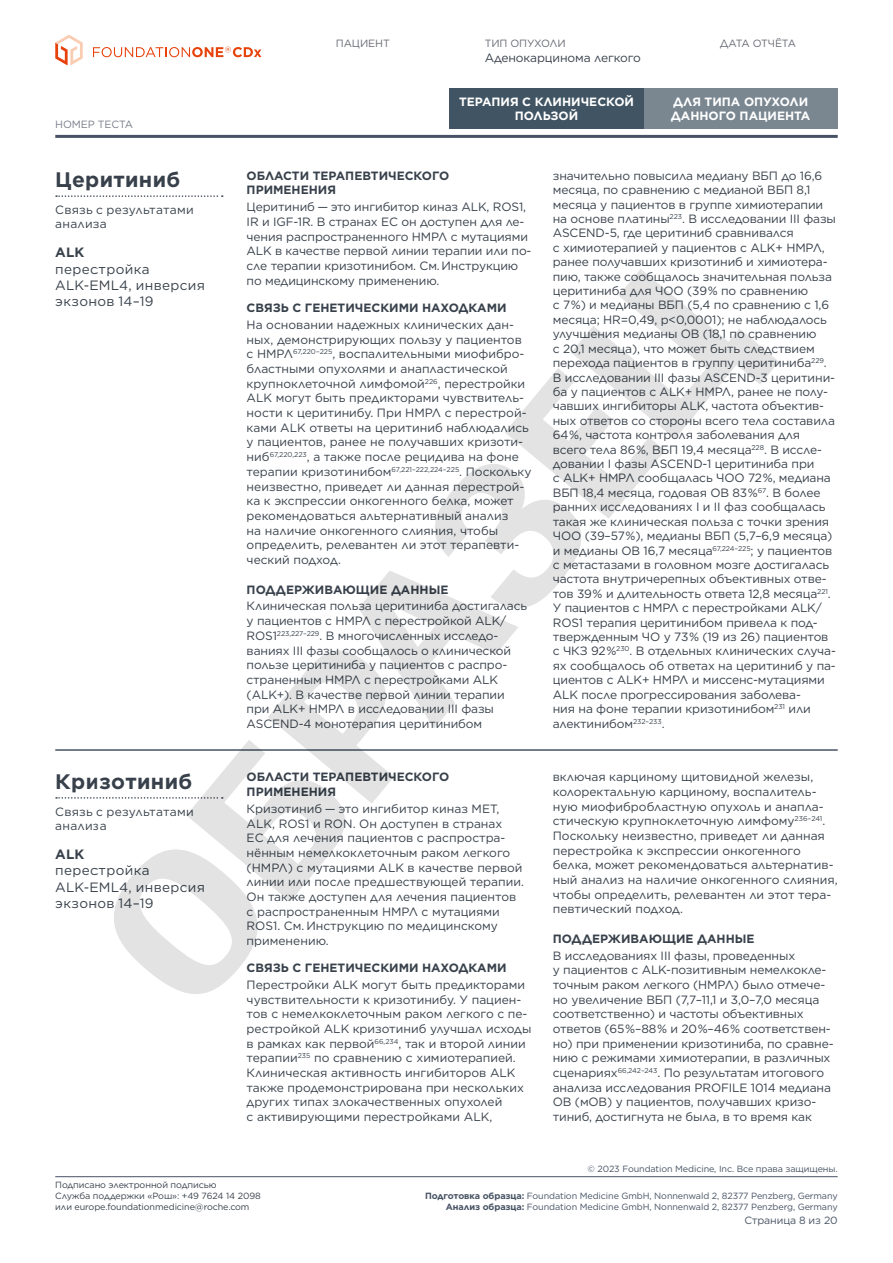
<style>
.page{position:relative;width:893px;height:1263px;background:#fff}
.page>*{position:absolute;margin:0;border:0;box-sizing:border-box;transform-origin:0 0}
.t1{font:700 21px "Gotham";letter-spacing:.015em;color:#38414b}
.t2{font:13.5px/16.2px "Gotham";letter-spacing:.025em;color:#38414b}
.t3{font:700 13.5px "Gotham";letter-spacing:.01em;color:#38414b}
.t4{font:12px/14.7px "Gotham";letter-spacing:-.01em;color:#38414b}
.t5{font:700 12px/14.7px "Gotham";color:#38414b}
.t6{font:700 12px/14.4px "Gotham";color:#fff}
.t7{font:12px/14.4px "Gotham";letter-spacing:.015em;color:#38414b}
.t8{font:10.5px "Gotham";letter-spacing:-.01em;color:#696b74}
.t9{font:10.5px "Gotham";letter-spacing:-.01em;color:#475364}
.t10{font:10.5px "Gotham";letter-spacing:-.04em;color:#696b74}
.t11{font:10.5px "Gotham";letter-spacing:-.01em;color:#797d89}
.t12{font:9px/10.5px "Gotham";letter-spacing:-.01em;color:#475364;text-align:right}
.t13{font:9px/10.8px "Gotham";letter-spacing:-.01em;color:#38414b}
.s1{font-weight:700}
</style>
<div class="page">
<hr style="left:55px;top:1176px;width:783px;height:1px;background:#475364">
<svg style="left:55px;top:35px;width:28px;height:30px"></svg>
<svg style="left:93px;top:47px;width:168px;height:10px"></svg>
<div style="left:644px;top:88px;width:194px;height:40px;background:#7a8791"></div>
<div style="left:449px;top:88px;width:195px;height:40px;background:#405463"></div>
<hr style="left:55px;top:135px;width:783px;height:3px;background:#475364">
<svg style="left:56px;top:195px;width:167px;height:2px"></svg>
<svg style="left:56px;top:797px;width:39px;height:2px"></svg>
<hr style="left:55px;top:749px;width:783px;height:2px;background:#475364">
<svg style="left:96px;top:269px;width:683px;height:725px"></svg>
<p class="t11" style="left:55px;top:118px;width:79px">НОМЕР ТЕСТА</p>
<h1 class="t1" style="left:55px;top:166px;width:127px">Церитиниб</h1>
<p class="t7" style="left:55px;top:202px;width:140px">Связь с результатами анализа</p>
<p class="t3" style="left:55px;top:244px;width:31px">ALK</p>
<p class="t2" style="left:55px;top:260px;width:151px">перестройка<br>ALK-EML4, инверсия экзонов 14–19</p>
<h1 class="t1" style="left:55px;top:767px;width:139px">Кризотиниб</h1>
<p class="t7" style="left:55px;top:804px;width:140px">Связь с результатами анализа</p>
<p class="t3" style="left:55px;top:845px;width:31px">ALK</p>
<p class="t2" style="left:55px;top:862px;width:151px">перестройка<br>ALK-EML4, инверсия экзонов 14–19</p>
<p class="t8" style="left:336px;top:37px;width:55px">ПАЦИЕНТ</p>
<p class="t8" style="left:485px;top:37px;width:83px">ТИП ОПУХОЛИ</p>
<p class="t4" style="left:485px;top:50px;width:158px">Аденокарцинома легкого</p>
<p class="t6" style="left:459px;top:94px;width:177px;text-align:center">ТЕРАПИЯ С КЛИНИЧЕСКОЙ<br>ПОЛЬЗОЙ</p>
<p class="t10" style="left:720px;top:37px;width:78px">ДАТА ОТЧЁТА</p>
<p class="t6" style="left:671px;top:94px;width:141px">ДЛЯ ТИПА ОПУХОЛИ<br>ДАННОГО ПАЦИЕНТА</p>
<p class="t5" style="left:247px;top:168px;width:204px">ОБЛАСТИ ТЕРАПЕВТИЧЕСКОГО<br>ПРИМЕНЕНИЯ</p>
<p class="t4" style="left:247px;top:199px;width:286px">Церитиниб — это ингибитор киназ ALK, ROS1, IR и IGF‑1R. В странах ЕС он доступен для ле&shy;чения распространенного НМРЛ с мутациями ALK в качестве первой линии терапии или по&shy;сле терапии кризотинибом. См. Инструкцию по медицинскому применению.</p>
<p class="t5" style="left:247px;top:300px;width:261px">СВЯЗЬ С ГЕНЕТИЧЕСКИМИ НАХОДКАМИ</p>
<p class="t4" style="left:247px;top:317px;width:286px">На основании надежных клинических дан&shy;ных, демонстрирующих пользу у пациентов с НМРЛ<sup>67,220–225</sup>, воспалительными миофибро&shy;бластными опухолями и анапластической крупноклеточной лимфомой<sup>226</sup>, перестройки ALK могут быть предикторами чувствитель&shy;ности к церитинибу. При НМРЛ с перестрой&shy;ками ALK ответы на церитиниб наблюдались у пациентов, ранее не получавших кризоти&shy;ниб<sup>67,220,223</sup>, а также после рецидива на фоне терапии кризотинибом<sup>67,221–222,224–225</sup>. Поскольку неизвестно, приведет ли данная перестрой&shy;ка к экспрессии онкогенного белка, может рекомендоваться альтернативный анализ<br>на наличие онкогенного слияния, чтобы определить, релевантен ли этот терапевти&shy;ческий подход.</p>
<p class="t5" style="left:247px;top:582px;width:203px">ПОДДЕРЖИВАЮЩИЕ ДАННЫЕ</p>
<p class="t4" style="left:247px;top:598px;width:282px">Клиническая польза церитиниба достигалась у пациентов с НМРЛ с перестройкой ALK/ ROS1<sup>223,227–229</sup>. В многочисленных исследо&shy;ваниях III фазы сообщалось о клинической пользе церитиниба у пациентов с распро&shy;страненным НМРЛ с перестройками ALK (ALK+). В качестве первой линии терапии при ALK+ НМРЛ в исследовании III фазы ASCEND‑4 монотерапия церитинибом</p>
<p class="t5" style="left:247px;top:770px;width:204px">ОБЛАСТИ ТЕРАПЕВТИЧЕСКОГО<br>ПРИМЕНЕНИЯ</p>
<p class="t4" style="left:247px;top:801px;width:279px">Кризотиниб — это ингибитор киназ MET, ALK, ROS1 и RON. Он доступен в странах<br>ЕС для лечения пациентов с распростра&shy;нённым немелкоклеточным раком легкого (НМРЛ) с мутациями ALK в качестве первой линии или после предшествующей терапии.<br>Он также доступен для лечения пациентов с распространенным НМРЛ с мутациями ROS1. См. Инструкцию по медицинскому применению.</p>
<p class="t5" style="left:247px;top:961px;width:261px">СВЯЗЬ С ГЕНЕТИЧЕСКИМИ НАХОДКАМИ</p>
<p class="t4" style="left:247px;top:977px;width:286px">Перестройки ALK могут быть предикторами чувствительности к кризотинибу. У пациен&shy;тов с немелкоклеточным раком легкого с пе&shy;рестройкой ALK кризотиниб улучшал исходы в рамках как первой<sup>66,234</sup>, так и второй линии терапии<sup>235</sup> по сравнению с химиотерапией.<br>Клиническая активность ингибиторов ALK также продемонстрирована при нескольких других типах злокачественных опухолей<br>с активирующими перестройками ALK,</p>
<p class="t4" style="left:553px;top:168px;width:285px">значительно повысила медиану ВБП до 16,6 месяца, по сравнению с медианой ВБП 8,1 месяца у пациентов в группе химиотерапии на основе платины<sup>223</sup>. В исследовании III фазы ASCEND‑5, где церитиниб сравнивался<br>с химиотерапией у пациентов с ALK+ НМРЛ, ранее получавших кризотиниб и химиотера&shy;пию, также сообщалось значительная польза церитиниба для ЧОО (39 % по сравнению<br>с 7 %) и медианы ВБП (5,4 по сравнению с 1,6 месяца; HR=0,49, p&lt;0,0001); не наблюдалось улучшения медианы ОВ (18,1 по сравнению<br>с 20,1 месяца), что может быть следствием перехода пациентов в группу церитиниба<sup>229</sup>.<br>В исследовании III фазы ASCEND‑3 церитини&shy;ба у пациентов с ALK+ НМРЛ, ранее не полу&shy;чавших ингибиторы ALK, частота объектив&shy;ных ответов со стороны всего тела составила 64 %, частота контроля заболевания для всего тела 86 %, ВБП 19,4 месяца<sup>228</sup>. В иссле&shy;довании I фазы ASCEND‑1 церитиниба при<br>с ALK+ НМРЛ сообщалась ЧОО 72 %, медиана ВБП 18,4 месяца, годовая ОВ 83 %<sup>67</sup>. В более ранних исследованиях I и II фаз сообщалась такая же клиническая польза с точки зрения ЧОО (39–57 %), медианы ВБП (5,7–6,9 месяца) и медианы ОВ 16,7 месяца<sup>67,224–225</sup>; у пациентов с метастазами в головном мозге достигалась частота внутричерепных объективных отве&shy;тов 39 % и длительность ответа 12,8 месяца<sup>221</sup>.<br>У пациентов с НМРЛ с перестройками ALK/ ROS1 терапия церитинибом привела к под&shy;твержденным ЧО у 73 % (19 из 26) пациентов с ЧКЗ 92 %<sup>230</sup>. В отдельных клинических случа&shy;ях сообщалось об ответах на церитиниб у па&shy;циентов с ALK+ НМРЛ и миссенс-мутациями ALK после прогрессирования заболева-<br>ния на фоне терапии кризотинибом<sup>231</sup> или алектинибом<sup>232–233</sup>.</p>
<p class="t4" style="left:553px;top:769px;width:286px">включая карциному щитовидной железы, колоректальную карциному, воспалитель&shy;ную миофибробластную опухоль и анапла&shy;стическую крупноклеточную лимфому<sup>236–241</sup>.<br>Поскольку неизвестно, приведет ли данная перестройка к экспрессии онкогенного белка, может рекомендоваться альтернатив&shy;ный анализ на наличие онкогенного слияния, чтобы определить, релевантен ли этот тера&shy;певтический подход.</p>
<p class="t5" style="left:553px;top:931px;width:203px">ПОДДЕРЖИВАЮЩИЕ ДАННЫЕ</p>
<p class="t4" style="left:553px;top:948px;width:282px">В исследованиях III фазы, проведенных<br>у пациентов с ALK-позитивным немелкокле&shy;точным раком легкого (НМРЛ) было отмече&shy;но увеличение ВБП (7,7–11,1 и 3,0–7,0 месяца соответственно) и частоты объективных ответов (65 %–88 % и 20 %–46 % соответствен&shy;но) при применении кризотиниба, по сравне&shy;нию с режимами химиотерапии, в различных сценариях<sup>66,242–243</sup>. По результатам итогового анализа исследования PROFILE 1014 медиана ОВ (мОВ) у пациентов, получавших кризо&shy;тиниб, достигнута не была, в то время как</p>
<p class="t13" style="left:55px;top:1179px;width:207px">Подписано электронной подписью<br>Служба поддержки «Рош»: +49 7624 14 2098 или europe.foundationmedicine@roche.com</p>
<p class="t12" style="left:587px;top:1163px;width:252px">© 2023 Foundation Medicine, Inc. Все права защищены.</p>
<p class="t12" style="left:425px;top:1191px;width:414px"><span class="s1">Подготовка образца:</span> Foundation Medicine GmbH, Nonnenwald 2, 82377 Penzberg, Germany<br><span class="s1">Анализ образца:</span> Foundation Medicine GmbH, Nonnenwald 2, 82377 Penzberg, Germany</p>
<p class="t9" style="left:744px;top:1214px;width:95px">Страница 8 из 20</p>
</div>
